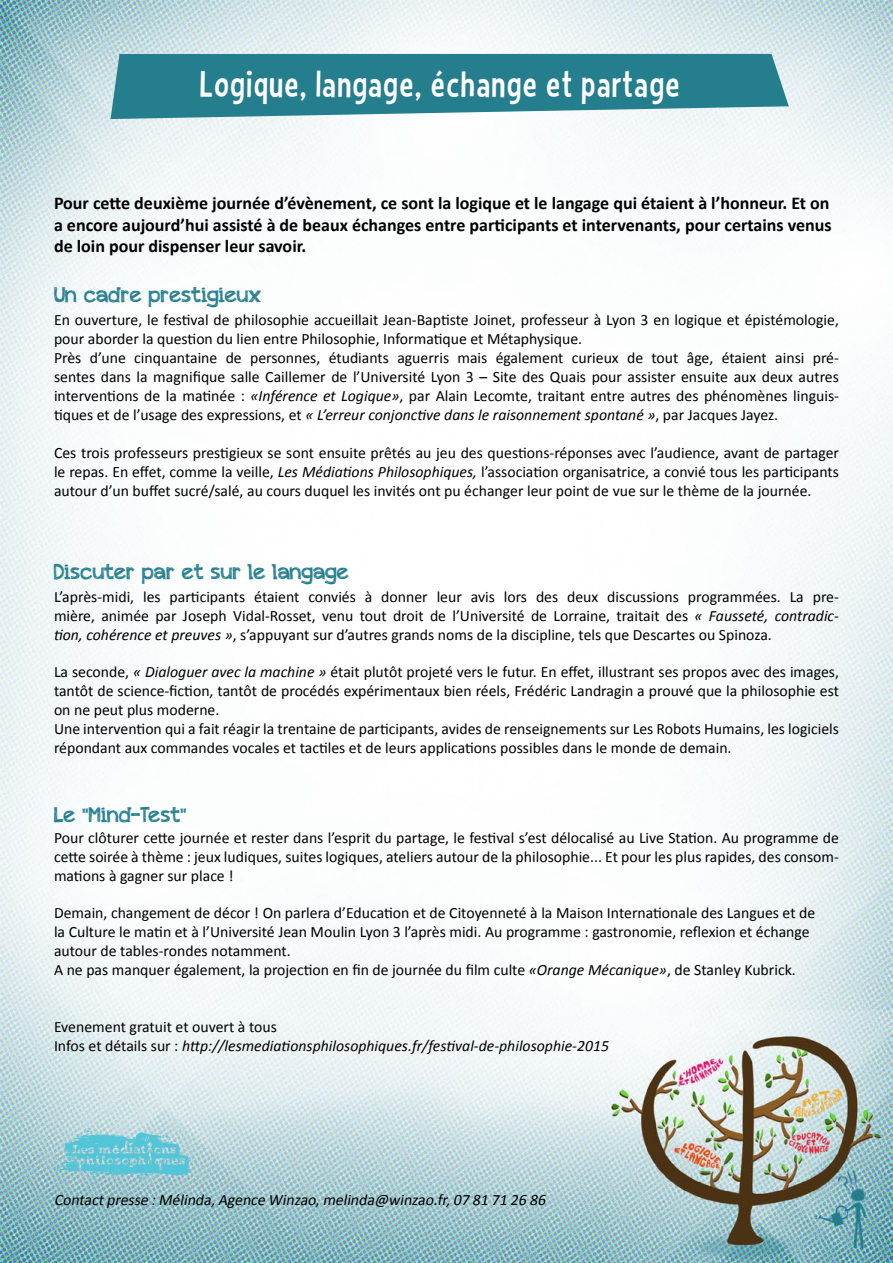
<style>
.page{position:relative;width:893px;height:1263px;background:#fff}
.page>*{position:absolute;margin:0;border:0;box-sizing:border-box;transform-origin:0 0}
.t1{font:37.5px "Bimbo JVE";color:#fff}
.t2{font:21px "appleberry";color:#247e8d}
.t3{font:700 18px/21.6px "Calibri";color:#000;text-align:justify}
.t4{font:15.75px/18.9px "Calibri";color:#000;text-align:justify}
.t5{font:italic 15.75px "Calibri";color:#000}
.t6{font:italic 15.75px "Calibri";color:#000}
.s1{font-style:italic}
.s2{font-style:normal}
</style>
<div class="page">
<img style="left:0;top:0;width:893px;height:1263px">
<svg style="left:111px;top:54px;width:678px;height:65px;background:#3b8b99"></svg>
<img style="left:54px;top:1128px;width:136px;height:57px">
<p class="t1" style="left:199px;top:63px;width:483px">Logique, langage, échange et partage</p>
<p class="t3" style="left:54px;top:192px;width:779px">Pour cette deuxième journée d’évènement, ce sont la logique et le langage qui étaient à l’honneur. Et on a encore aujourd’hui assisté à de beaux échanges entre participants et intervenants, pour certains venus de loin pour dispenser leur savoir.</p>
<p class="t2" style="left:54px;top:280px;width:209px">Un cadre prestigieux</p>
<p class="t4" style="left:54px;top:311px;width:786px">En ouverture, le festival de philosophie accueillait Jean-Baptiste Joinet, professeur à Lyon 3 en logique et épistémologie, pour aborder la question du lien entre Philosophie, Informatique et Métaphysique.</p>
<p class="t4" style="left:54px;top:349px;width:786px">Près d’une cinquantaine de personnes, étudiants aguerris mais également curieux de tout âge, étaient ainsi pré&shy;sentes dans la magnifique salle Caillemer de l’Université Lyon 3 – Site des Quais pour assister ensuite aux deux autres interventions de la matinée : <span class="s1">«Inférence et Logique»</span>, par Alain Lecomte, traitant entre autres des phénomènes linguis&shy;tiques et de l’usage des expressions, et <span class="s1">« L’erreur conjonctive dans le raisonnement spontané »</span>, par Jacques Jayez.</p>
<p class="t4" style="left:54px;top:443px;width:786px">Ces trois professeurs prestigieux se sont ensuite prêtés au jeu des questions-réponses avec l’audience, avant de partager le repas. En effet, comme la veille, <span class="s1">Les Médiations Philosophiques,</span> l’association organisatrice, a convié tous les participants autour d’un buffet sucré/salé, au cours duquel les invités ont pu échanger leur point de vue sur le thème de la journée.</p>
<p class="t2" style="left:54px;top:557px;width:296px">Discuter par et sur le langage</p>
<p class="t4" style="left:54px;top:587px;width:786px">L’après-midi, les participants étaient conviés à donner leur avis lors des deux discussions programmées. La pre&shy;mière, animée par Joseph Vidal-Rosset, venu tout droit de l’Université de Lorraine, traitait des <span class="s1">« Fausseté, contradic&shy;tion, cohérence et preuves »</span>, s’appuyant sur d’autres grands noms de la discipline, tels que Descartes ou Spinoza.</p>
<p class="t4" style="left:54px;top:663px;width:786px;text-align:left">La seconde, <span class="s1">« Dialoguer avec la machine »</span> était plutôt projeté vers le futur. En effet, illustrant ses propos avec des images, tantôt de science-fiction, tantôt de procédés expérimentaux bien réels, Frédéric Landragin a prouvé que la philosophie est on ne peut plus moderne.<br>Une intervention qui a fait réagir la trentaine de participants, avides de renseignements sur Les Robots Humains, les logiciels répondant aux commandes vocales et tactiles et de leurs applications possibles dans le monde de demain.</p>
<p class="t2" style="left:54px;top:800px;width:134px">Le "Mind-Test"</p>
<p class="t4" style="left:54px;top:828px;width:786px">Pour clôturer cette journée et rester dans l’esprit du partage, le festival s’est délocalisé au Live Station. Au programme de cette soirée à thème : jeux ludiques, suites logiques, ateliers autour de la philosophie... Et pour les plus rapides, des consom&shy;mations à gagner sur place !</p>
<p class="t4" style="left:54px;top:904px;width:763px;text-align:left">Demain, changement de décor ! On parlera d’Education et de Citoyenneté à la Maison Internationale des Langues et de la Culture le matin et à l’Université Jean Moulin Lyon 3 l’après midi. Au programme : gastronomie, reflexion et échange autour de tables-rondes notamment.<br>A ne pas manquer également, la projection en fin de journée du film culte <span class="s1">«Orange Mécanique»</span>, de Stanley Kubrick.</p>
<p class="t4" style="left:54px;top:1017px;width:224px">Evenement gratuit et ouvert à tous</p>
<p class="t5" style="left:54px;top:1035px;width:556px"><span class="s2">Infos et détails sur :</span> http://lesmediationsphilosophiques.fr/festival-de-philosophie-2015</p>
<p class="t6" style="left:54px;top:1190px;width:496px">Contactpresse :Mélinda,Agence Winzao,melinda@winzao.fr,07 81 71 26 86</p>
</div>
